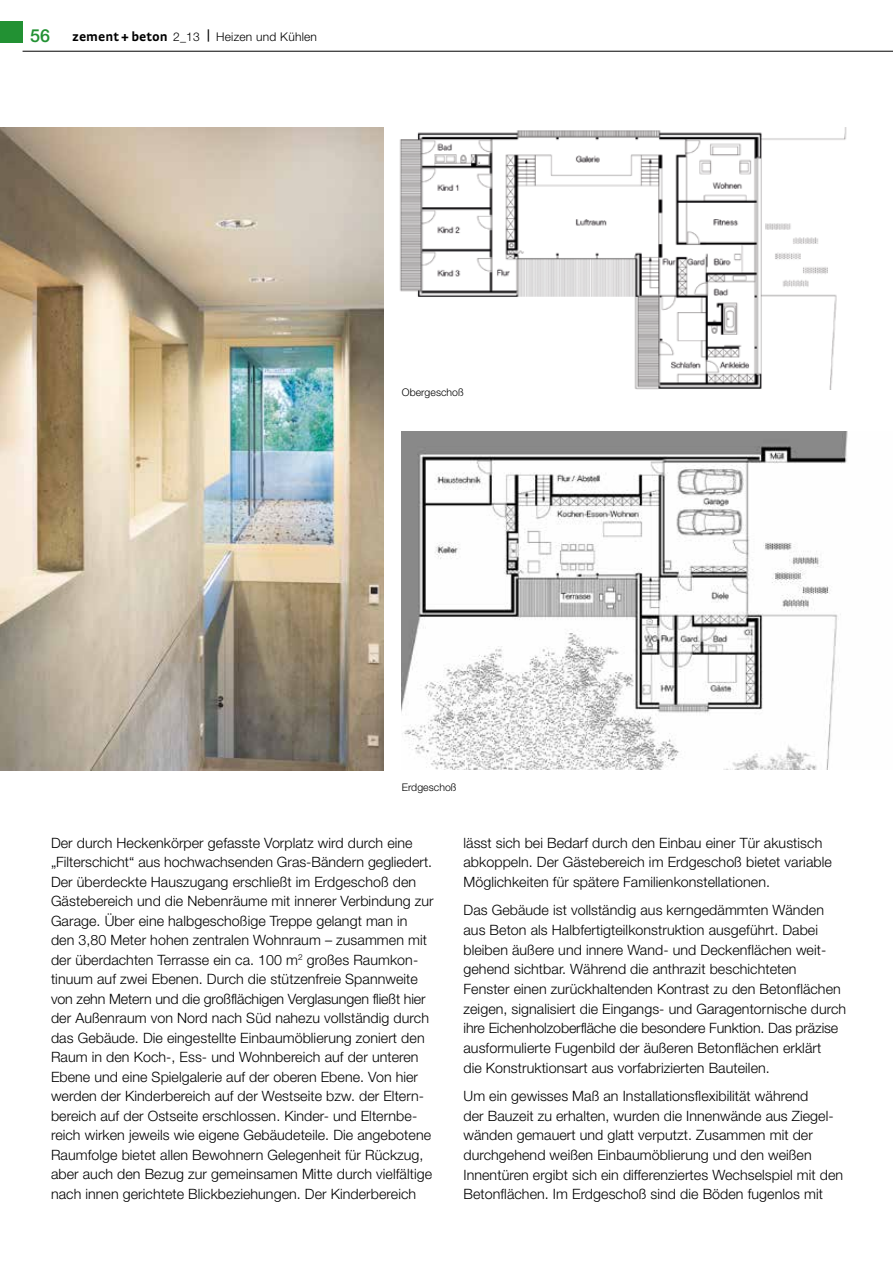
<style>
.page{position:relative;width:893px;height:1263px;background:#fff}
.page>*{position:absolute;margin:0;border:0;box-sizing:border-box;transform-origin:0 0}
.t1{font:500 18px "Helvetica Neue LT";color:#229133}
.t2{font:300 14.25px/19.5px "Helvetica Neue LT";letter-spacing:.005em;color:#000}
.t3{font:700 13.5px "Strada";color:#000}
.t4{font:300 12px "Helvetica Neue LT";letter-spacing:.02em;color:#000}
.t5{font:300 10.5px "Helvetica Neue LT";letter-spacing:.005em;color:#000}
.s1{font-family:"Helvetica Neue LT";font-weight:300;font-size:12px}
</style>
<div class="page">
<div style="left:0;top:21px;width:23px;height:22px;background:#229133"></div>
<hr style="left:23px;top:51px;width:870px;height:1px;background:#000">
<img style="left:0;top:127px;width:383px;height:643px">
<img style="left:402px;top:432px;width:446px;height:337px">
<img style="left:399px;top:128px;width:448px;height:261px">
<p class="t1" style="left:30px;top:25px;width:22px">56</p>
<p class="t4" style="left:206px;top:29px;width:112px"><sup>|</sup> Heizen und Kühlen</p>
<p class="t3" style="left:72px;top:28px;width:129px">zement + beton <span class="s1">2_13</span></p>
<p class="t5" style="left:402px;top:385px;width:63px">Obergeschoß</p>
<p class="t5" style="left:402px;top:781px;width:56px">Erdgeschoß</p>
<p class="t2" style="left:51px;top:833px;width:384px">Der durch Heckenkörper gefasste Vorplatz wird durch eine „Filterschicht“ aus hochwachsenden Gras-Bändern gegliedert.<br>Der überdeckte Hauszugang erschließt im Erdgeschoß den Gästebereich und die Nebenräume mit innerer Verbindung zur Garage. Über eine halbgeschoßige Treppe gelangt man in den 3,80 Meter hohen zentralen Wohnraum – zusammen mit der überdachten Terrasse ein ca. 100 m<sup>2</sup> großes Raumkon&shy;tinuum auf zwei Ebenen. Durch die stützenfreie Spannweite von zehn Metern und die großflächigen Verglasungen fließt hier der Außenraum von Nord nach Süd nahezu vollständig durch das Gebäude. Die eingestellte Einbaumöblierung zoniert den Raum in den Koch-, Ess- und Wohnbereich auf der unteren Ebene und eine Spielgalerie auf der oberen Ebene. Von hier werden der Kinderbereich auf der Westseite bzw. der Eltern&shy;bereich auf der Ostseite erschlossen. Kinder- und Elternbe&shy;reich wirken jeweils wie eigene Gebäudeteile. Die angebotene Raumfolge bietet allen Bewohnern Gelegenheit für Rückzug, aber auch den Bezug zur gemeinsamen Mitte durch vielfältige nach innen gerichtete Blickbeziehungen. Der Kinderbereich</p>
<p class="t2" style="left:463px;top:833px;width:370px">lässt sich bei Bedarf durch den Einbau einer Tür akustisch abkoppeln. Der Gästebereich im Erdgeschoß bietet variable<br>Möglichkeiten für spätere Familienkonstellationen.</p>
<p class="t2" style="left:463px;top:900px;width:384px">Das Gebäude ist vollständig aus kerngedämmten Wänden aus Beton als Halbfertigteilkonstruktion ausgeführt. Dabei bleiben äußere und innere Wand- und Deckenflächen weit&shy;gehend sichtbar. Während die anthrazit beschichteten Fenster einen zurückhaltenden Kontrast zu den Betonflächen zeigen, signalisiert die Eingangs- und Garagentornische durch ihre Eichenholzoberfläche die besondere Funktion. Das präzise ausformulierte Fugenbild der äußeren Betonflächen erklärt<br>die Konstruktionsart aus vorfabrizierten Bauteilen.</p>
<p class="t2" style="left:463px;top:1086px;width:381px">Um ein gewisses Maß an Installationsflexibilität während<br>der Bauzeit zu erhalten, wurden die Innenwände aus Ziegel&shy;wänden gemauert und glatt verputzt. Zusammen mit der durchgehend weißen Einbaumöblierung und den weißen Innentüren ergibt sich ein differenziertes Wechselspiel mit den Betonflächen. Im Erdgeschoß sind die Böden fugenlos mit</p>
</div>
